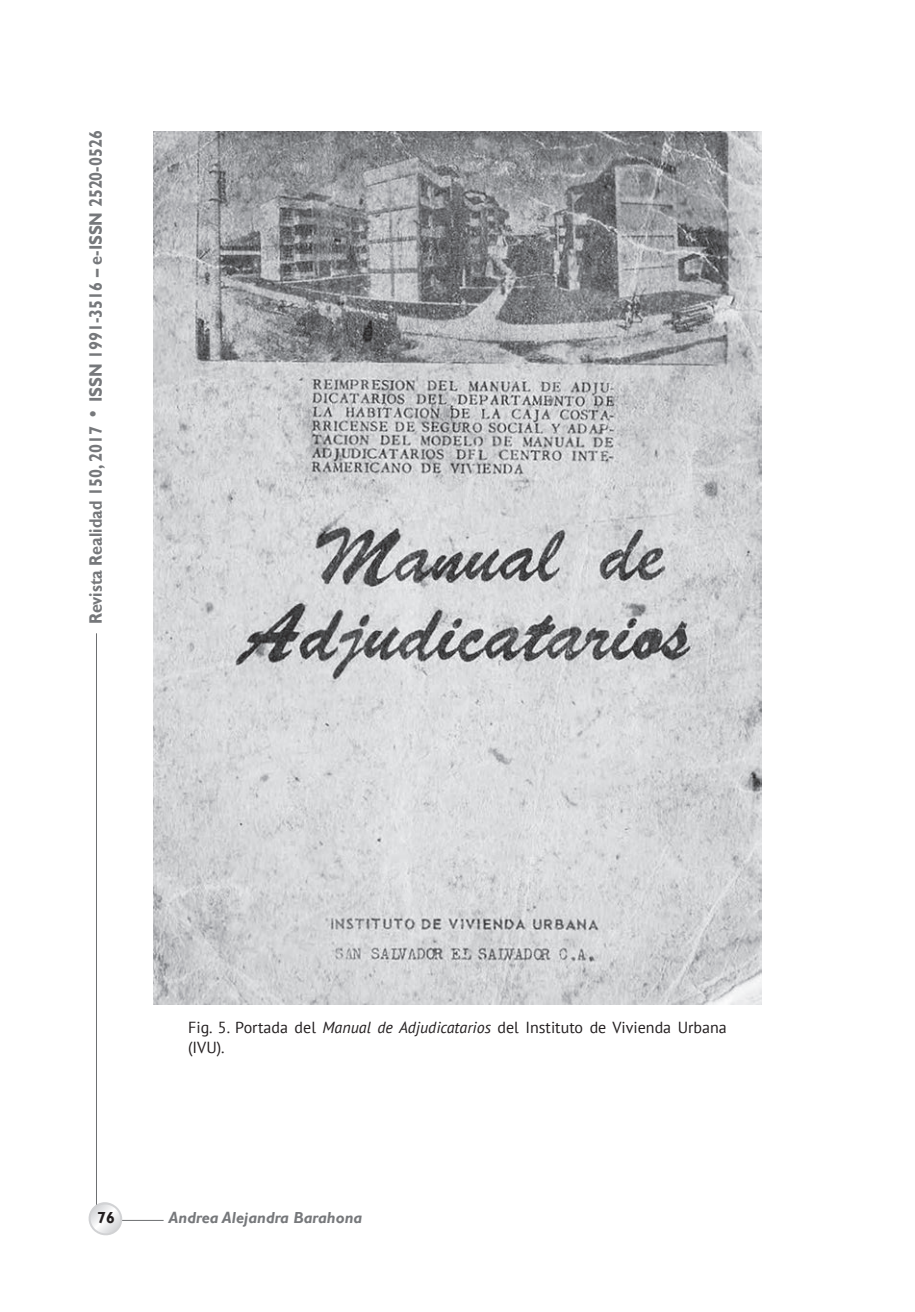
<style>
.page{position:relative;width:915px;height:1312px;background:#fff}
.page>*{position:absolute;margin:0;border:0;box-sizing:border-box;transform-origin:0 0}
.t1{font:700 18px "Gill Sans";color:#76787b;scale:.9 1}
.t2{font:16px/20px "PT Sans";color:#231f20}
.t3{font:italic 700 16px "Gill Sans";color:#76787b}
.t4{font:700 16px "Gill Sans";color:#231f20}
.s1{font-size:20px}
.s2{font-style:italic}
</style>
<div class="page">
<hr style="left:96px;top:633px;width:1px;height:579px;background:#6d6f71">
<hr style="left:104px;top:1220px;width:60px;height:1px;background:#6d6f71">
<svg style="left:88px;top:1202px;width:38px;height:34px"></svg>
<img style="left:154px;top:131px;width:607px;height:873px">
<p class="t1" style="left:85px;top:624px;width:550px;rotate:-90deg">Revista Realidad 150, 2017 <span class="s1">•</span> ISSN 1991-3516 – e-ISSN 2520-0526</p>
<p class="t2" style="left:188px;top:1017px;width:540px">Fig. 5. Portada del <span class="s2">Manual de Adjudicatarios</span> del Instituto de Vivienda Urbana (IVU).</p>
<p class="t4" style="left:97px;top:1207px;width:19px">76</p>
<p class="t3" style="left:169px;top:1207px;width:195px">Andrea Alejandra Barahona</p>
</div>
